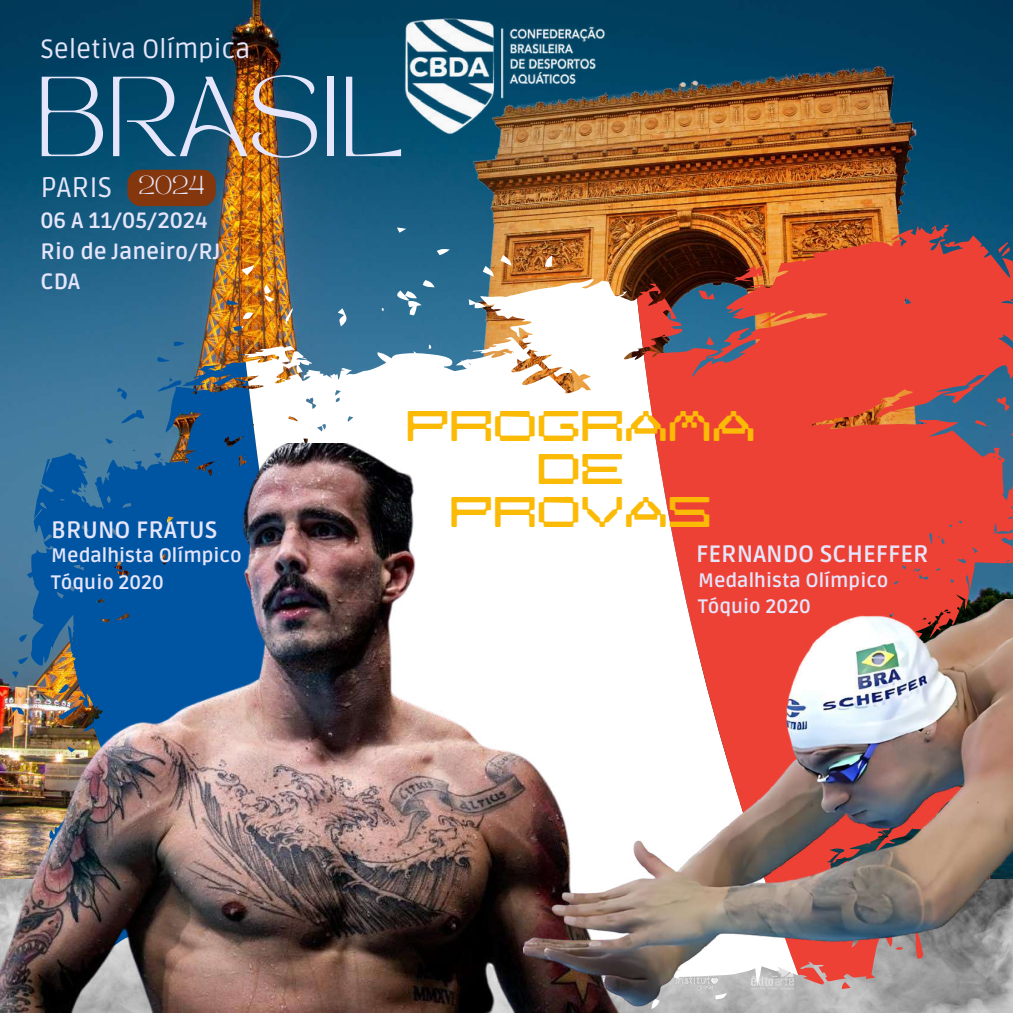
<style>
.page{position:relative;width:1013px;height:1013px;background:#fff}
.page>*{position:absolute;margin:0;border:0;box-sizing:border-box;transform-origin:0 0}
.t1{font:79.38px "TAN MONCHERI Regular";color:#e5e5fb}
.t2{font:42.62px/42.6px "SK Cuber Expanded Rounded";color:#fbba06;text-align:center}
.t3{font:28.25px "Ruda";color:#e5e5fb}
.t4{font:26.5px "Ruda";color:#e5e5fb}
.t5{font:700 23.62px "Ruda";color:#e5e5fb}
.t6{font:700 22px/30.4px "Ruda";color:#e5e5fb}
.t7{font:700 19.5px/26.8px "Ruda";color:#e5e5fb}
.s1{font-family:"TAN MONCHERI Regular";font-size:18.12px}
</style>
<div class="page">
<img style="left:0;top:0;width:1012px;height:443px">
<img style="left:470px;top:0;width:452px;height:227px">
<svg style="left:12px;top:300px;width:229px;height:143px"></svg>
<img style="left:241px;top:227px;width:396px;height:216px">
<svg style="left:637px;top:224px;width:375px;height:375px;fill:#ee4135"></svg>
<div style="left:127px;top:170px;width:89px;height:36px;background:#84370d;border-radius:14px"></div>
<img style="left:393px;top:9px;width:227px;height:137px">
<img style="left:0;top:443px;width:523px;height:569px">
<img style="left:523px;top:599px;width:489px;height:413px">
<h3 class="t4" style="left:40px;top:34px;width:211px">Seletiva Olímpica</h3>
<h1 class="t1" style="left:35px;top:75px;width:371px">BRASIL</h1>
<h3 class="t3" style="left:40px;top:170px;width:166px">PARIS <span class="s1">2024</span></h3>
<p class="t6" style="left:40px;top:206px;width:182px">06 A 11/05/2024<br>Rio de Janeiro/RJ<br>CDA</p>
<p class="t5" style="left:51px;top:515px;width:168px">BRUNO FRATUS</p>
<p class="t7" style="left:51px;top:542px;width:192px">Medalhista Olímpico<br>Tóquio 2020</p>
<h2 class="t2" style="left:405px;top:409px;width:351px">PROGRAMA<br>DE<br>PROVAS</h2>
<p class="t5" style="left:696px;top:540px;width:234px">FERNANDO SCHEFFER</p>
<p class="t7" style="left:698px;top:567px;width:192px">Medalhista Olímpico<br>Tóquio 2020</p>
</div>
